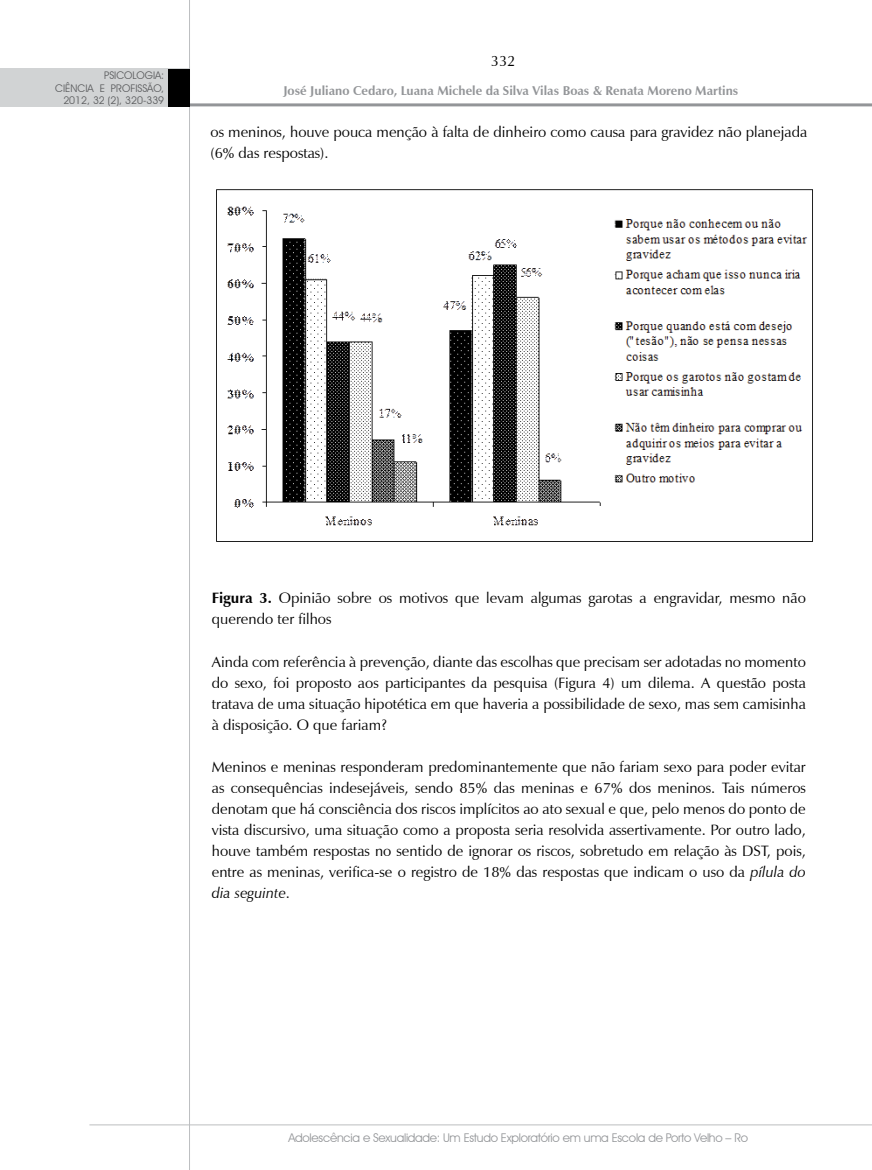
<style>
.page{position:relative;width:872px;height:1170px;background:#fff}
.page>*{position:absolute;margin:0;border:0;box-sizing:border-box;transform-origin:0 0}
.t1{font:15px/21px "Zapf Humanist 601 BT";color:#000}
.t2{font:700 12.75px "Zapf Humanist 601 BT";color:#939598}
.t3{font:12px "Avant Garde IT Cby BT";letter-spacing:-.02em;color:#939598}
.t4{font:10.5px/12.6px "Avant Garde IT Cby BT";color:#58595b;text-align:right}
.s1{font-weight:700}
.s2{font-style:italic}
</style>
<div class="page">
<hr style="left:189px;top:0;width:1px;height:1169px;background:#bcbec0">
<hr style="left:56px;top:103px;width:816px;height:3px;background:#939598">
<div style="left:0;top:68px;width:189px;height:39px;background:#d1d3d4"></div>
<div style="left:168px;top:69px;width:21px;height:37px;background:#000"></div>
<hr style="left:89px;top:1124px;width:783px;height:1px;background:#bcbec0">
<img style="left:216px;top:189px;width:597px;height:353px">
<p class="t4" style="left:55px;top:69px;width:110px">PSICOLOGIA:<br>CIÊNCIA E PROFISSÃO,<br>2012, 32 (2), 320-339</p>
<p class="t1" style="left:491px;top:51px;width:26px">332</p>
<p class="t2" style="left:283px;top:82px;width:456px">José Juliano Cedaro, Luana Michele da Silva Vilas Boas &amp; Renata Moreno Martins</p>
<p class="t1" style="left:210px;top:121px;width:598px">os meninos, houve pouca menção à falta de dinheiro como causa para gravidez não planejada (6% das respostas).</p>
<p class="t1" style="left:212px;top:587px;width:595px"><span class="s1">Figura 3.</span> Opinião sobre os motivos que levam algumas garotas a engravidar, mesmo não querendo ter filhos</p>
<p class="t1" style="left:212px;top:650px;width:595px;text-align:justify">Ainda com referência à prevenção, diante das escolhas que precisam ser adotadas no momento do sexo, foi proposto aos participantes da pesquisa (Figura 4) um dilema. A questão posta tratava de uma situação hipotética em que haveria a possibilidade de sexo, mas sem camisinha à disposição. O que fariam?</p>
<p class="t1" style="left:212px;top:755px;width:595px;text-align:justify">Meninos e meninas responderam predominantemente que não fariam sexo para poder evitar as consequências indesejáveis, sendo 85% das meninas e 67% dos meninos. Tais números denotam que há consciência dos riscos implícitos ao ato sexual e que, pelo menos do ponto de vista discursivo, uma situação como a proposta seria resolvida assertivamente. Por outro lado, houve também respostas no sentido de ignorar os riscos, sobretudo em relação às DST, pois, entre as meninas, verifica-se o registro de 18% das respostas que indicam o uso da <span class="s2">pílula do dia seguinte</span>.</p>
<p class="t3" style="left:288px;top:1130px;width:461px">Adolescência e Sexualidade: Um Estudo Exploratório em uma Escola de Porto Velho – Ro</p>
</div>
